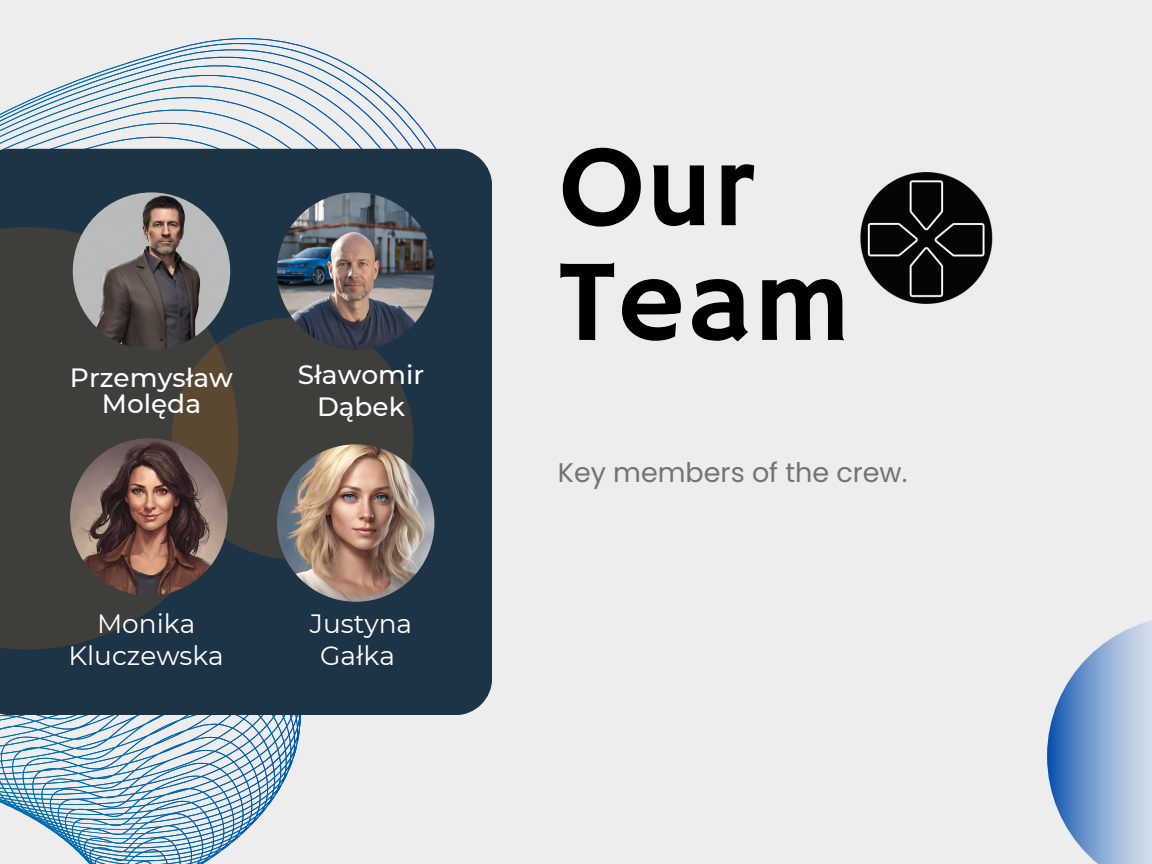
<style>
.page{position:relative;width:1152px;height:864px;background:#ededed}
.page>*{position:absolute;margin:0;border:0;box-sizing:border-box;transform-origin:0 0}
.t1{font:117px/114.8px "Hammersmith One";color:#000}
.t2{font:27px "Poppins";color:#737373}
.t3{font:500 26.4px/25.8px "Montserrat";color:#fff;text-align:center}
.t4{font:26.4px "Montserrat";color:#fff}
</style>
<div class="page">
<svg style="left:0;top:38px;width:458px;height:826px"></svg>
<div style="left:0;top:149px;width:492px;height:566px;background:#1d3447"></div>
<svg style="left:1047px;top:620px;width:105px;height:244px"></svg>
<svg style="left:0;top:227px;width:238px;height:422px;background:#383d3d"></svg>
<svg style="left:172px;top:317px;width:241px;height:242px;background:#434039"></svg>
<img style="left:73px;top:192px;width:157px;height:158px;border-radius:50%">
<img style="left:70px;top:438px;width:158px;height:158px;border-radius:50%">
<img style="left:277px;top:192px;width:157px;height:158px;border-radius:50%">
<img style="left:277px;top:444px;width:157px;height:158px;border-radius:50%">
<img style="left:860px;top:172px;width:133px;height:132px">
<p class="t3" style="left:70px;top:364px;width:164px">Przemysław<br>Molęda</p>
<p class="t3" style="left:298px;top:361px;width:128px">Sławomir</p>
<p class="t3" style="left:317px;top:394px;width:90px">Dąbek</p>
<p class="t4" style="left:97px;top:607px;width:100px">Monika</p>
<p class="t4" style="left:68px;top:640px;width:157px">Kluczewska</p>
<p class="t4" style="left:310px;top:607px;width:104px">Justyna</p>
<p class="t4" style="left:320px;top:640px;width:76px">Gałka</p>
<p class="t1" style="left:558px;top:136px;width:294px">Our<br>Team</p>
<p class="t2" style="left:558px;top:454px;width:351px">Key members of the crew.</p>
</div>
